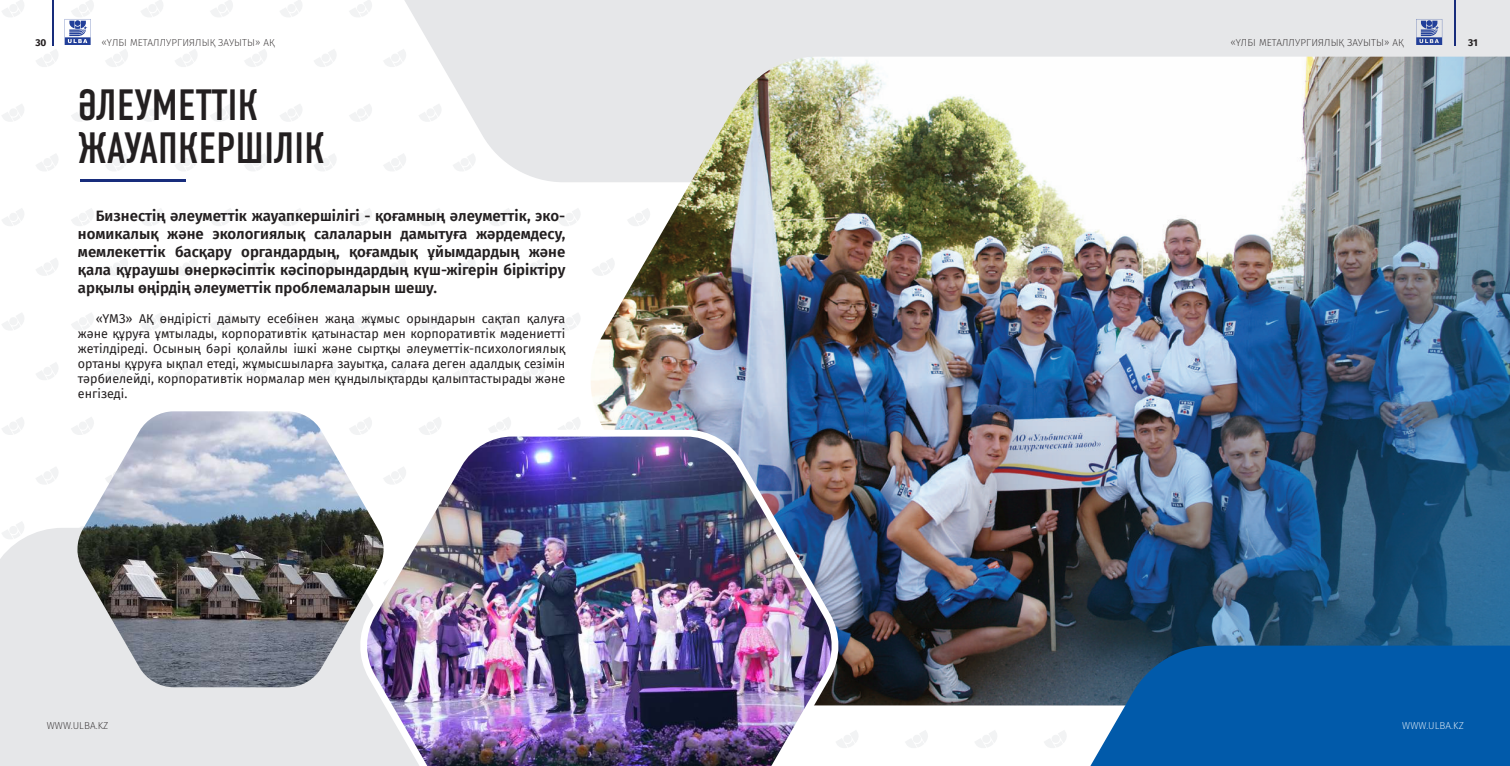
<style>
.page{position:relative;width:1510px;height:766px;background:#fff}
.page>*{position:absolute;margin:0;border:0;box-sizing:border-box;transform-origin:0 0}
.t1{font:43.75px/43.8px "DIN Condensed";letter-spacing:.01em;color:#231f20}
.t2{font:600 15px/18px "Fira Sans";color:#231f20;text-align:justify}
.t3{font:12.5px/15px "Fira Sans";color:#231f20;text-align:justify}
.t4{font:200 10px "Fira Sans";letter-spacing:.01em;color:#231f20}
.t5{font:200 10px "Fira Sans";letter-spacing:.01em;color:#fff}
.t6{font:700 10px "Fira Sans";color:#231f20}
</style>
<div class="page">
<svg style="left:2px;top:0;width:22px;height:17px"></svg>
<svg style="left:141px;top:0;width:22px;height:17px"></svg>
<svg style="left:210px;top:0;width:23px;height:17px"></svg>
<svg style="left:280px;top:0;width:22px;height:17px"></svg>
<svg style="left:106px;top:49px;width:22px;height:18px"></svg>
<svg style="left:175px;top:49px;width:22px;height:18px"></svg>
<svg style="left:245px;top:49px;width:22px;height:18px"></svg>
<svg style="left:314px;top:49px;width:21px;height:18px"></svg>
<svg style="left:2px;top:104px;width:22px;height:18px"></svg>
<svg style="left:2px;top:208px;width:22px;height:18px"></svg>
<svg style="left:2px;top:313px;width:22px;height:17px"></svg>
<svg style="left:2px;top:417px;width:22px;height:18px"></svg>
<svg style="left:12px;top:522px;width:12px;height:5px"></svg>
<svg style="left:71px;top:104px;width:23px;height:18px"></svg>
<svg style="left:71px;top:208px;width:23px;height:18px"></svg>
<svg style="left:71px;top:313px;width:23px;height:17px"></svg>
<svg style="left:71px;top:426px;width:5px;height:8px"></svg>
<svg style="left:141px;top:104px;width:22px;height:18px"></svg>
<svg style="left:141px;top:208px;width:22px;height:18px"></svg>
<svg style="left:141px;top:313px;width:22px;height:17px"></svg>
<svg style="left:210px;top:104px;width:23px;height:18px"></svg>
<svg style="left:210px;top:208px;width:23px;height:18px"></svg>
<svg style="left:210px;top:313px;width:23px;height:17px"></svg>
<svg style="left:280px;top:104px;width:22px;height:18px"></svg>
<svg style="left:280px;top:208px;width:22px;height:18px"></svg>
<svg style="left:280px;top:313px;width:22px;height:17px"></svg>
<svg style="left:350px;top:208px;width:22px;height:18px"></svg>
<svg style="left:349px;top:313px;width:23px;height:17px"></svg>
<svg style="left:419px;top:208px;width:22px;height:18px"></svg>
<svg style="left:419px;top:313px;width:22px;height:17px"></svg>
<svg style="left:424px;top:417px;width:17px;height:9px"></svg>
<svg style="left:489px;top:208px;width:22px;height:18px"></svg>
<svg style="left:488px;top:313px;width:23px;height:17px"></svg>
<svg style="left:496px;top:417px;width:15px;height:9px"></svg>
<svg style="left:558px;top:209px;width:22px;height:17px"></svg>
<svg style="left:558px;top:313px;width:22px;height:17px"></svg>
<svg style="left:563px;top:417px;width:17px;height:9px"></svg>
<svg style="left:36px;top:154px;width:22px;height:17px"></svg>
<svg style="left:36px;top:258px;width:22px;height:18px"></svg>
<svg style="left:36px;top:363px;width:22px;height:17px"></svg>
<svg style="left:36px;top:467px;width:22px;height:17px"></svg>
<svg style="left:105px;top:154px;width:23px;height:17px"></svg>
<svg style="left:105px;top:258px;width:23px;height:18px"></svg>
<svg style="left:106px;top:362px;width:22px;height:18px"></svg>
<svg style="left:175px;top:154px;width:22px;height:17px"></svg>
<svg style="left:175px;top:258px;width:22px;height:18px"></svg>
<svg style="left:175px;top:363px;width:22px;height:17px"></svg>
<svg style="left:244px;top:154px;width:23px;height:17px"></svg>
<svg style="left:244px;top:258px;width:23px;height:18px"></svg>
<svg style="left:245px;top:362px;width:22px;height:18px"></svg>
<svg style="left:314px;top:154px;width:21px;height:17px"></svg>
<svg style="left:314px;top:258px;width:22px;height:18px"></svg>
<svg style="left:314px;top:363px;width:22px;height:17px"></svg>
<svg style="left:384px;top:258px;width:22px;height:18px"></svg>
<svg style="left:384px;top:362px;width:22px;height:18px"></svg>
<svg style="left:453px;top:258px;width:22px;height:18px"></svg>
<svg style="left:453px;top:363px;width:22px;height:17px"></svg>
<svg style="left:523px;top:258px;width:22px;height:18px"></svg>
<svg style="left:523px;top:362px;width:22px;height:18px"></svg>
<svg style="left:847px;top:730px;width:11px;height:17px"></svg>
<svg style="left:905px;top:730px;width:23px;height:18px"></svg>
<svg style="left:975px;top:735px;width:11px;height:13px"></svg>
<svg style="left:36px;top:0;width:58px;height:67px"></svg>
<div style="left:0;top:527px;width:352px;height:238px;background:#e6e7e9"></div>
<svg style="left:335px;top:0;width:251px;height:182px;fill:#e6e7e9"></svg>
<hr style="left:80px;top:179px;width:106px;height:3px;background:#182d7c">
<img style="left:76px;top:411px;width:296px;height:276px">
<div style="left:586px;top:0;width:923px;height:182px;background:#e6e7e9"></div>
<hr style="left:1454px;top:0;width:1px;height:46px;background:#182d7c">
<svg style="left:1390px;top:0;width:58px;height:57px;background:#d0d4df"></svg>
<img style="left:589px;top:57px;width:920px;height:648px">
<svg style="left:986px;top:645px;width:523px;height:120px;background:#276aa6"></svg>
<img style="left:352px;top:426px;width:495px;height:339px">
<p class="t6" style="left:35px;top:34px;width:13px">30</p>
<p class="t4" style="left:102px;top:35px;width:174px">«ҮЛБІ МЕТАЛЛУРГИЯЛЫҚ ЗАУЫТЫ» АҚ</p>
<h1 class="t1" style="left:78px;top:84px;width:248px">ӘЛЕУМЕТТІК<br>ЖАУАПКЕРШІЛІК</h1>
<p class="t2" style="left:78px;top:206px;width:489px;text-indent:18px">Бизнестің әлеуметтік жауапкершілігі - қоғамның әлеуметтік, эко&shy;номикалық және экологиялық салаларын дамытуға жәрдемдесу, мемлекеттік басқару органдардың, қоғамдық ұйымдардың және қала құраушы өнеркәсіптік кәсіпорындардың күш-жігерін біріктіру арқылы өңірдің әлеуметтік проблемаларын шешу.</p>
<p class="t3" style="left:78px;top:310px;width:489px;text-indent:18px">«ҮМЗ» АҚ өндірісті дамыту есебінен жаңа жұмыс орындарын сақтап қалуға және құруға ұмтылады, корпоративтік қатынастар мен корпоративтік мәдениетті жетілдіреді. Осының бәрі қолайлы ішкі және сыртқы әлеуметтік-психологиялық ортаны құруға ықпал етеді, жұмысшыларға зауытқа, салаға деген адалдық сезімін тәрбиелейді, корпоративтік нормалар мен құндылықтарды қалыптастырады және енгізеді.</p>
<p class="t4" style="left:47px;top:718px;width:63px">WWW.ULBA.KZ</p>
<p class="t4" style="left:1230px;top:35px;width:174px">«ҮЛБІ МЕТАЛЛУРГИЯЛЫҚ ЗАУЫТЫ» АҚ</p>
<p class="t6" style="left:1468px;top:34px;width:11px">31</p>
<p class="t5" style="left:1402px;top:718px;width:63px">WWW.ULBA.KZ</p>
</div>
